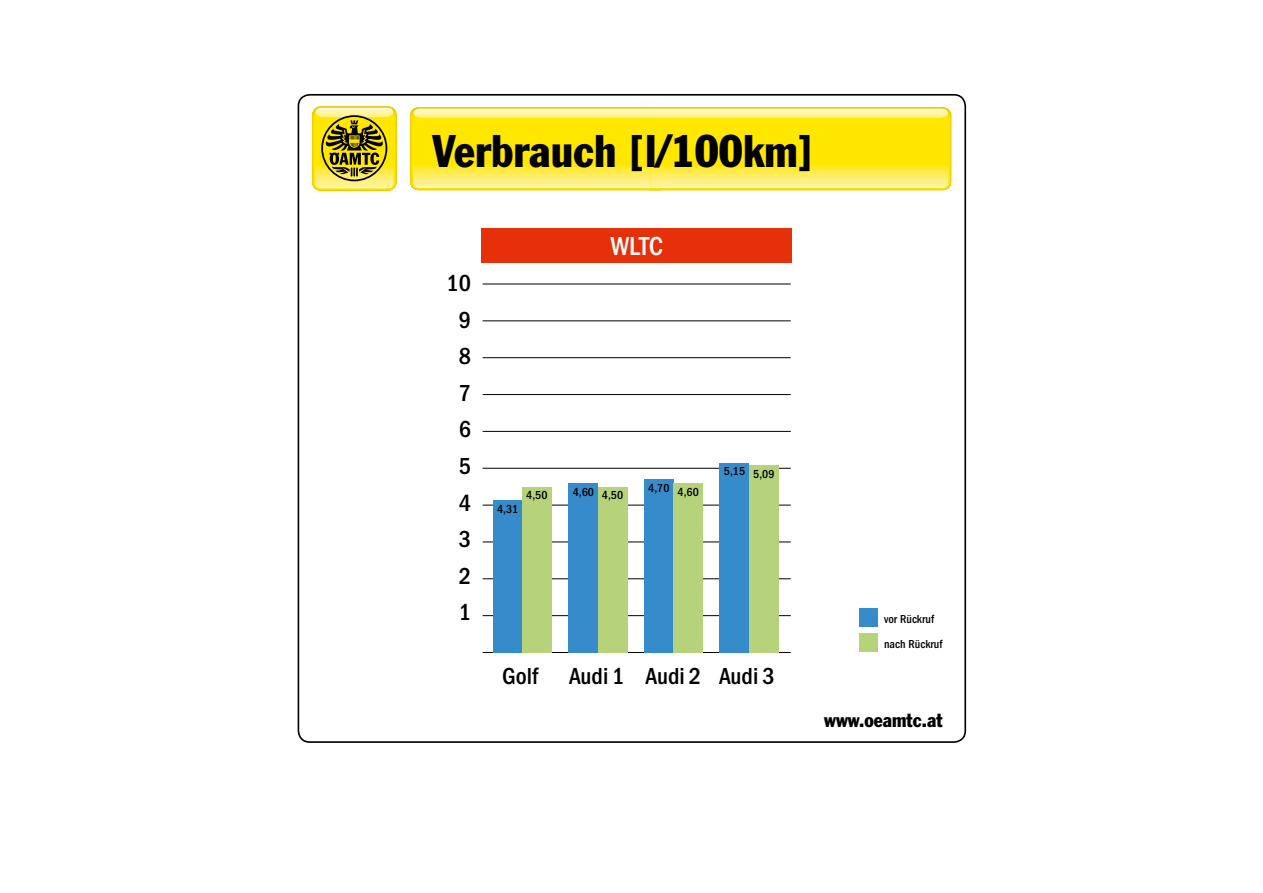
<style>
.page{position:relative;width:1263px;height:893px;background:#fff}
.page>*{position:absolute;margin:0;border:0;box-sizing:border-box;transform-origin:0 0}
.t1{font:condensed 45px "Franklin Gothic";color:#000}
.t2{font:500 condensed 27px "Franklin Gothic";color:#fff}
.t3{font:500 condensed 24px/36.6px "Franklin Gothic";color:#000;text-align:center}
.t4{font:condensed 19.5px "Franklin Gothic";color:#000}
.t5{font:500 condensed 12px "Franklin Gothic";color:#000}
</style>
<div class="page">
<svg style="left:410px;top:107px;width:541px;height:83px;background:#fee92e"></svg>
<svg style="left:315px;top:108px;width:79px;height:80px;background:#bbac2a"></svg>
<hr style="left:483px;top:652px;width:308px;height:1px;background:#000">
<hr style="left:483px;top:615px;width:308px;height:1px;background:#000">
<hr style="left:483px;top:578px;width:308px;height:1px;background:#000">
<hr style="left:483px;top:542px;width:308px;height:1px;background:#000">
<hr style="left:483px;top:505px;width:308px;height:1px;background:#000">
<hr style="left:483px;top:468px;width:308px;height:1px;background:#000">
<hr style="left:483px;top:431px;width:308px;height:1px;background:#000">
<hr style="left:483px;top:394px;width:308px;height:1px;background:#000">
<hr style="left:483px;top:357px;width:308px;height:1px;background:#000">
<hr style="left:483px;top:320px;width:308px;height:1px;background:#000">
<hr style="left:483px;top:284px;width:308px;height:1px;background:#000">
<div style="left:493px;top:500px;width:29px;height:153px;background:#368bcb"></div>
<div style="left:522px;top:487px;width:30px;height:166px;background:#b6d37c"></div>
<div style="left:569px;top:483px;width:29px;height:170px;background:#368bcb"></div>
<div style="left:598px;top:487px;width:29px;height:166px;background:#b6d37c"></div>
<div style="left:644px;top:479px;width:30px;height:174px;background:#368bcb"></div>
<div style="left:674px;top:483px;width:29px;height:170px;background:#b6d37c"></div>
<div style="left:720px;top:463px;width:29px;height:190px;background:#368bcb"></div>
<div style="left:749px;top:465px;width:29px;height:188px;background:#b6d37c"></div>
<div style="left:482px;top:228px;width:310px;height:34px;background:#e63009"></div>
<div style="left:859px;top:634px;width:19px;height:18px;background:#b6d37c"></div>
<div style="left:859px;top:608px;width:19px;height:19px;background:#368bcb"></div>
<h1 class="t1" style="left:433px;top:123px;width:382px">Verbrauch [l/100km]</h1>
<h3 class="t3" style="left:446px;top:265px;width:26px">10<br>9<br>8<br>7<br>6<br>5<br>4<br>3<br>2<br>1</h3>
<h2 class="t2" style="left:610px;top:231px;width:54px">WLTC</h2>
<p class="t5" style="left:497px;top:502px;width:23px">4,31</p>
<p class="t5" style="left:526px;top:489px;width:23px">4,50</p>
<p class="t5" style="left:573px;top:487px;width:52px">4,60 4,50</p>
<p class="t5" style="left:648px;top:483px;width:52px">4,70 4,60</p>
<p class="t5" style="left:724px;top:466px;width:52px">5,15 5,09</p>
<h3 class="t3" style="left:502px;top:658px;width:37px">Golf</h3>
<h3 class="t3" style="left:569px;top:658px;width:207px">Audi 1 Audi 2 Audi 3</h3>
<p class="t5" style="left:884px;top:612px;width:52px">vor Rückruf</p>
<p class="t5" style="left:884px;top:637px;width:60px">nach Rückruf</p>
<h3 class="t4" style="left:824px;top:708px;width:120px">www.oeamtc.at</h3>
</div>
